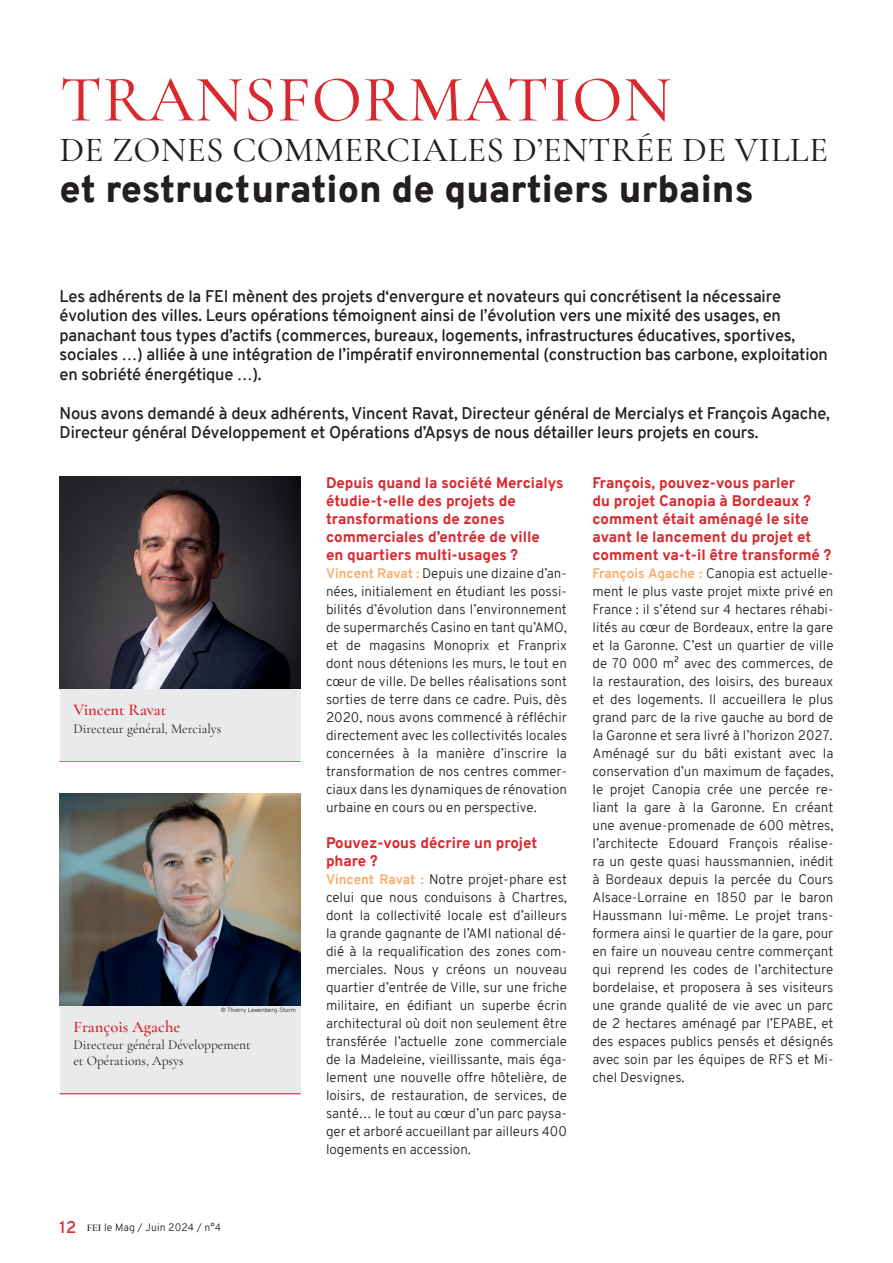
<style>
.page{position:relative;width:893px;height:1263px;background:#fff}
.page>*{position:absolute;margin:0;border:0;box-sizing:border-box;transform-origin:0 0}
.t1{font:500 66px "Cormorant Garamond";letter-spacing:.01em;color:#d9282e}
.t2{font:900 37.5px "Overpass";color:#231f20}
.t3{font:500 35.25px "Cormorant Garamond";letter-spacing:.01em;color:#231f20}
.t4{font:600 16.5px/19.5px "Overpass";letter-spacing:-.01em;color:#231f20}
.t5{font:600 16.5px "Cormorant Garamond";color:#d9282e}
.t6{font:800 15px/18px "Overpass";color:#d9282e}
.t7{font:300 13.5px/18px "Overpass";color:#231f20;text-align:justify}
.t8{font:13.5px/16.5px "Cormorant Garamond";color:#231f20}
.t9{font:300 10.5px "Overpass";letter-spacing:.01em;color:#231f20}
.t10{font:300 6px "Overpass";color:#231f20}
.s1{font-weight:600;font-size:16.5px;color:#d9282e}
.s2{font-family:"Cormorant Garamond";font-weight:600}
.s3{font-weight:700;color:#f9ab6b}
</style>
<div class="page">
<hr style="left:60px;top:761px;width:240px;height:1px;background:#d1232a">
<div style="left:60px;top:688px;width:240px;height:73px;background:#e9eaeb"></div>
<img style="left:60px;top:477px;width:240px;height:211px">
<div style="left:60px;top:1005px;width:240px;height:89px;background:#e9eaeb"></div>
<hr style="left:60px;top:1093px;width:240px;height:1px;background:#d1232a">
<img style="left:60px;top:794px;width:240px;height:211px">
<h1 class="t1" style="left:60px;top:59px;width:613px">TRANSFORMATION</h1>
<h3 class="t3" style="left:60px;top:128px;width:770px">DE ZONES COMMERCIALES D’ENTRÉE DE VILLE</h3>
<h2 class="t2" style="left:60px;top:162px;width:696px">et restructuration de quartiers urbains</h2>
<p class="t4" style="left:60px;top:286px;width:770px">Les adhérents de la FEI mènent des projets d‘envergure et novateurs qui concrétisent la nécessaire évolution des villes. Leurs opérations témoignent ainsi de l’évolution vers une mixité des usages, en panachant tous types d’actifs (commerces, bureaux, logements, infrastructures éducatives, sportives, sociales …) alliée à une intégration de l’impératif environnemental (construction bas carbone, exploitation en sobriété énergétique …).</p>
<p class="t4" style="left:60px;top:403px;width:772px">Nous avons demandé à deux adhérents, Vincent Ravat, Directeur général de Mercialys et François Agache,<br>Directeur général Développement et Opérations d’Apsys de nous détailler leurs projets en cours.</p>
<p class="t5" style="left:73px;top:700px;width:94px">Vincent Ravat</p>
<p class="t8" style="left:73px;top:720px;width:149px">Directeur général, Mercialys</p>
<p class="t10" style="left:221px;top:1005px;width:77px">© Thierry Lewenberg-Sturm</p>
<p class="t5" style="left:73px;top:1017px;width:108px">François Agache</p>
<p class="t8" style="left:73px;top:1036px;width:179px">Directeur général Développement et Opérations, Apsys</p>
<p class="t9" style="left:60px;top:1220px;width:163px"><span class="s1">12</span> <span class="s2">FEI</span> le Mag / Juin 2024 / n°4</p>
<p class="t6" style="left:326px;top:474px;width:239px">Depuis quand la société Mercialys étudie-t-elle des projets de transformations de zones commerciales d’entrée de ville<br>en quartiers multi-usages ?</p>
<p class="t7" style="left:326px;top:565px;width:242px"><span class="s3">Vincent Ravat :</span> Depuis une dizaine d’an&shy;nées, initialement en étudiant les possi&shy;bilités d’évolution dans l’environnement de supermarchés Casino en tant qu’AMO, et de magasins Monoprix et Franprix dont nous détenions les murs, le tout en cœur de ville. De belles réalisations sont sorties de terre dans ce cadre. Puis, dès 2020, nous avons commencé à réfléchir directement avec les collectivités locales concernées à la manière d’inscrire la transformation de nos centres commer&shy;ciaux dans les dynamiques de rénovation urbaine en cours ou en perspective.</p>
<p class="t6" style="left:326px;top:834px;width:213px">Pouvez-vous décrire un projet phare ?</p>
<p class="t7" style="left:326px;top:871px;width:242px"><span class="s3">Vincent Ravat :</span> Notre projet-phare est celui que nous conduisons à Chartres, dont la collectivité locale est d’ailleurs la grande gagnante de l’AMI national dé&shy;dié à la requalification des zones com&shy;merciales. Nous y créons un nouveau quartier d’entrée de Ville, sur une friche militaire, en édifiant un superbe écrin architectural où doit non seulement être transférée l’actuelle zone commerciale de la Madeleine, vieillissante, mais éga&shy;lement une nouvelle offre hôtelière, de loisirs, de restauration, de services, de santé… le tout au cœur d’un parc paysa&shy;ger et arboré accueillant par ailleurs 400 logements en accession.</p>
<p class="t6" style="left:592px;top:474px;width:240px">François, pouvez-vous parler<br>du projet Canopia à Bordeaux ? comment était aménagé le site avant le lancement du projet et comment va-t-il être transformé ?</p>
<p class="t7" style="left:592px;top:565px;width:242px"><span class="s3">François Agache :</span> Canopia est actuelle&shy;ment le plus vaste projet mixte privé en France : il s’étend sur 4 hectares réhabi&shy;lités au cœur de Bordeaux, entre la gare et la Garonne. C’est un quartier de ville de 70 000 m² avec des commerces, de la restauration, des loisirs, des bureaux et des logements. Il accueillera le plus grand parc de la rive gauche au bord de la Garonne et sera livré à l’horizon 2027.<br>Aménagé sur du bâti existant avec la conservation d’un maximum de façades, le projet Canopia crée une percée re&shy;liant la gare à la Garonne. En créant une avenue-promenade de 600 mètres, l’architecte Edouard François réalise&shy;ra un geste quasi haussmannien, inédit à Bordeaux depuis la percée du Cours Alsace-Lorraine en 1850 par le baron Haussmann lui-même. Le projet trans&shy;formera ainsi le quartier de la gare, pour en faire un nouveau centre commerçant qui reprend les codes de l’architecture bordelaise, et proposera à ses visiteurs une grande qualité de vie avec un parc de 2 hectares aménagé par l’EPABE, et des espaces publics pensés et désignés avec soin par les équipes de RFS et Mi&shy;chel Desvignes.</p>
</div>
